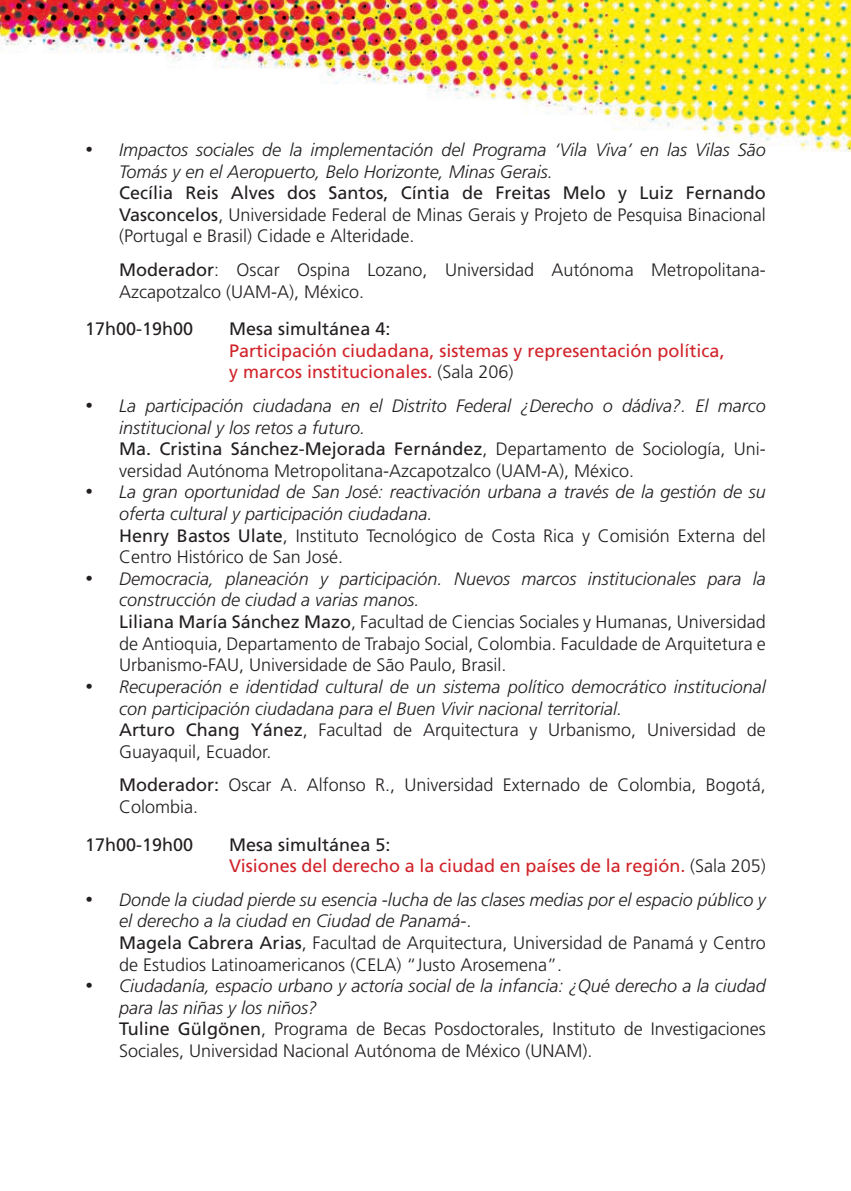
<style>
.page{position:relative;width:851px;height:1191px;background:#fff}
.page>*{position:absolute;margin:0;border:0;box-sizing:border-box;transform-origin:0 0}
.t1{font:300 18px/21.6px "Frutiger";color:#231f20}
.t2{font:italic 300 18px/21.6px "Frutiger";color:#231f20}
.t3{font:18px "Frutiger";color:#d1232a}
.t4{font:18px "Frutiger";color:#231f20}
.s1{font-weight:400}
.s2{font-weight:300;color:#231f20}
.s3{font-style:normal}
</style>
<div class="page">
<img style="left:0;top:0;width:850px;height:151px">
<p class="t2" style="left:119px;top:139px;width:648px;text-indent:-34px">• Impactos sociales de la implementación del Programa ‘Vila Viva’ en las Vilas São<br>Tomás y en el Aeropuerto, Belo Horizonte, Minas Gerais.</p>
<p class="t1" style="left:119px;top:182px;width:648px;text-align:justify"><span class="s1">Cecília Reis Alves dos Santos, Cíntia de Freitas Melo y Luiz Fernando Vasconcelos</span>, Universidade Federal de Minas Gerais y Projeto de Pesquisa Binacional (Portugal e Brasil) Cidade e Alteridade.</p>
<p class="t1" style="left:119px;top:259px;width:648px"><span class="s1">Moderador</span>: Oscar Ospina Lozano, Universidad Autónoma Metropolitana-<br>Azcapotzalco (UAM-A), México.</p>
<p class="t4" style="left:85px;top:318px;width:110px">17h00-19h00</p>
<p class="t4" style="left:229px;top:318px;width:163px">Mesa simultánea 4:</p>
<p class="t3" style="left:229px;top:340px;width:497px">Participación ciudadana, sistemas y representación política,</p>
<p class="t3" style="left:229px;top:361px;width:286px">y marcos institucionales. <span class="s2">(Sala 206)</span></p>
<p class="t2" style="left:119px;top:395px;width:648px;text-indent:-34px">• La participación ciudadana en el Distrito Federal ¿Derecho o dádiva?. El marco institucional y los retos a futuro.</p>
<p class="t1" style="left:119px;top:438px;width:648px"><span class="s1">Ma. Cristina Sánchez-Mejorada Fernández</span>, Departamento de Sociología, Uni&shy;versidad Autónoma Metropolitana-Azcapotzalco (UAM-A), México.</p>
<p class="t2" style="left:119px;top:481px;width:648px;text-indent:-34px">• La gran oportunidad de San José: reactivación urbana a través de la gestión de su oferta cultural y participación ciudadana.</p>
<p class="t1" style="left:119px;top:524px;width:648px"><span class="s1">Henry Bastos Ulate</span>, Instituto Tecnológico de Costa Rica y Comisión Externa del<br>Centro Histórico de San José.</p>
<p class="t2" style="left:119px;top:568px;width:648px;text-indent:-34px">• Democracia, planeación y participación. Nuevos marcos institucionales para la construcción de ciudad a varias manos.</p>
<p class="t1" style="left:119px;top:611px;width:648px;text-align:justify"><span class="s1">Liliana María Sánchez Mazo</span>, Facultad de Ciencias Sociales y Humanas, Universidad de Antioquia, Departamento de Trabajo Social, Colombia. Faculdade de Arquitetura e Urbanismo-FAU, Universidade de São Paulo, Brasil.</p>
<p class="t2" style="left:119px;top:676px;width:648px;text-indent:-34px">• Recuperación e identidad cultural de un sistema político democrático institucional con participación ciudadana para el Buen Vivir nacional territorial.</p>
<p class="t1" style="left:119px;top:719px;width:648px"><span class="s1">Arturo Chang Yánez</span>, Facultad de Arquitectura y Urbanismo, Universidad de<br>Guayaquil, Ecuador.</p>
<p class="t1" style="left:119px;top:774px;width:648px"><span class="s1">Moderador:</span> Oscar A. Alfonso R., Universidad Externado de Colombia, Bogotá,<br>Colombia.</p>
<p class="t4" style="left:85px;top:833px;width:110px">17h00-19h00</p>
<p class="t4" style="left:229px;top:833px;width:163px">Mesa simultánea 5:</p>
<p class="t3" style="left:229px;top:855px;width:538px">Visiones del derecho a la ciudad en países de la región. <span class="s2">(Sala 205)</span></p>
<p class="t2" style="left:119px;top:888px;width:648px;text-indent:-34px">• Donde la ciudad pierde su esencia -lucha de las clases medias por el espacio público y el derecho a la ciudad en Ciudad de Panamá-<span class="s3">.</span></p>
<p class="t1" style="left:119px;top:932px;width:648px"><span class="s1">Magela Cabrera Arias</span>, Facultad de Arquitectura, Universidad de Panamá y Centro de Estudios Latinoamericanos (CELA) “Justo Arosemena”.</p>
<p class="t2" style="left:119px;top:975px;width:648px;text-indent:-34px">• Ciudadanía, espacio urbano y actoría social de la infancia: ¿Qué derecho a la ciudad para las niñas y los niños?</p>
<p class="t1" style="left:119px;top:1018px;width:648px"><span class="s1">Tuline Gülgönen</span>, Programa de Becas Posdoctorales, Instituto de Investigaciones<br>Sociales, Universidad Nacional Autónoma de México (UNAM).</p>
</div>
